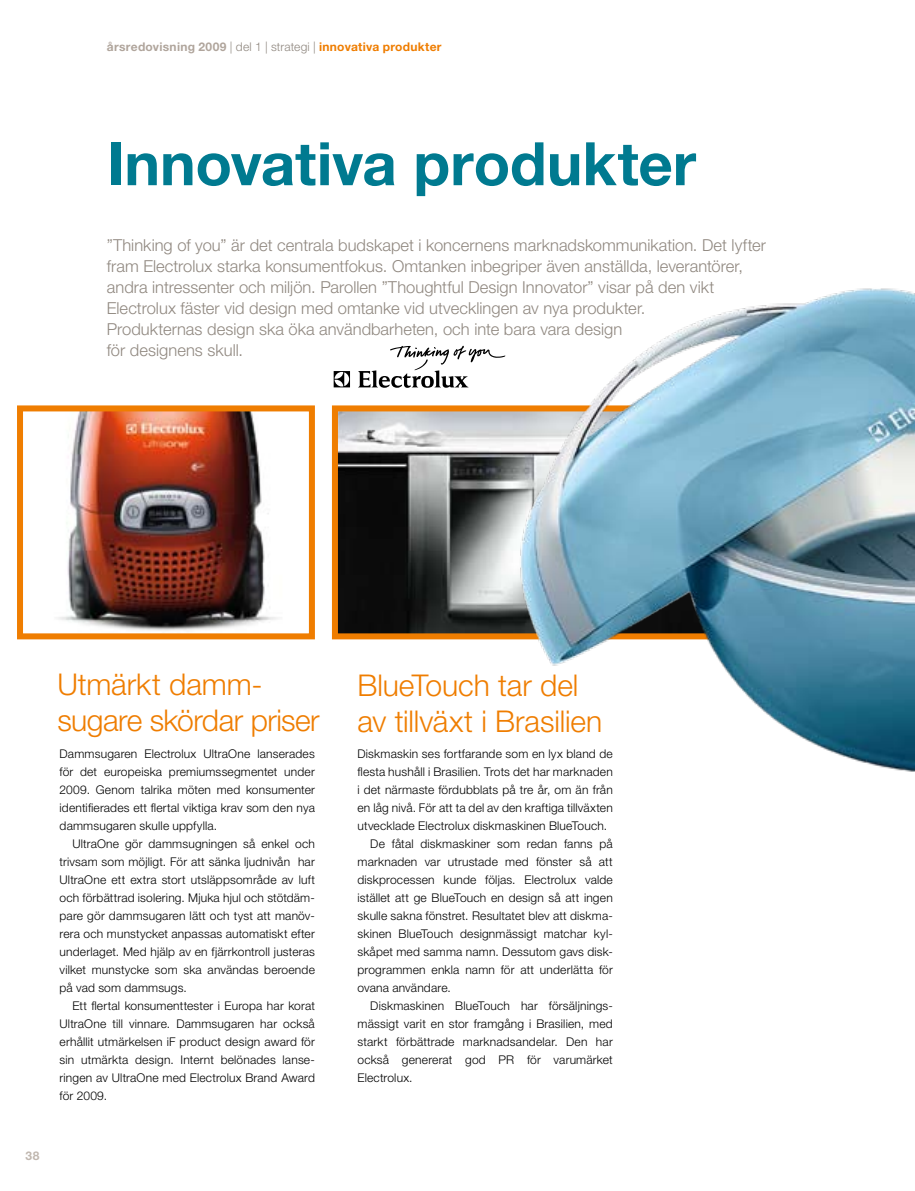
<style>
.page{position:relative;width:915px;height:1191px;background:#fff}
.page>*{position:absolute;margin:0;border:0;box-sizing:border-box;transform-origin:0 0}
.t1{font:700 60px "Helvetica Neue LT Std";letter-spacing:-.005em;color:#007a90}
.t2{font:300 30px/36px "Helvetica Neue LT Std";letter-spacing:-.005em;color:#ef7d00}
.t3{font:300 16.5px/21px "Helvetica Neue LT Std";color:#908880}
.t4{font:300 12px/18px "Helvetica Neue LT Std";letter-spacing:.015em;color:#000;text-align:justify}
.t5{font:700 12px "Helvetica Neue LT Std";letter-spacing:.025em;color:#ef7d00}
.t6{font:700 12px "Helvetica Neue LT Std";color:#c0b7af}
.s1{color:#b0a59c}
.s2{font-weight:300;color:#908880}
</style>
<div class="page">
<img style="left:339px;top:412px;width:146px;height:220px">
<div style="left:332px;top:405px;width:461px;height:234px;border:6px solid #ef7d00"></div>
<img style="left:58px;top:412px;width:220px;height:219px">
<div style="left:17px;top:405px;width:298px;height:234px;border:6px solid #ef7d00"></div>
<img style="left:485px;top:288px;width:429px;height:484px">
<svg style="left:333px;top:371px;width:17px;height:16px"></svg>
<svg style="left:358px;top:346px;width:147px;height:42px"></svg>
<p class="t5" style="left:107px;top:39px;width:336px"><span class="s1">årsredovisning 2009</span> <span class="s2">| del 1 | strategi |</span> innovativa produkter</p>
<h1 class="t1" style="left:107px;top:127px;width:590px">Innovativa produkter</h1>
<p class="t3" style="left:107px;top:234px;width:660px">”Thinking of you” är det centrala budskapet i koncernens marknadskommunikation. Det lyfter fram Electrolux starka konsumentfokus. Omtanken inbegriper även anställda, leverantörer, andra intressenter och miljön. Parollen ”Thoughtful Design Innovator” visar på den vikt Electrolux fäster vid design med omtanke vid utvecklingen av nya produkter.<br>Produkternas design ska öka användbarheten, och inte bara vara design<br>för designens skull.</p>
<h2 class="t2" style="left:57px;top:666px;width:264px">Utmärkt damm&shy;sugare skördar priser</h2>
<p class="t4" style="left:60px;top:744px;width:257px">Dammsugaren Electrolux UltraOne lanserades för det europeiska premiumssegmentet under 2009. Genom talrika möten med konsumenter identifierades ett flertal viktiga krav som den nya dammsugaren skulle uppfylla.</p>
<p class="t4" style="left:60px;top:834px;width:257px;text-indent:13px">UltraOne gör dammsugningen så enkel och trivsam som möjligt. För att sänka ljudnivån har UltraOne ett extra stort utsläppsområde av luft och förbättrad isolering. Mjuka hjul och stötdäm&shy;pare gör dammsugaren lätt och tyst att manöv&shy;rera och munstycket anpassas automatiskt efter underlaget. Med hjälp av en fjärrkontroll justeras vilket munstycke som ska användas beroende på vad som dammsugs.</p>
<p class="t4" style="left:60px;top:996px;width:257px;text-indent:13px">Ett flertal konsumenttester i Europa har korat UltraOne till vinnare. Dammsugaren har också erhållit utmärkelsen iF product design award för sin utmärkta design. Internt belönades lanse&shy;ringen av UltraOne med Electrolux Brand Award för 2009.</p>
<p class="t6" style="left:26px;top:1148px;width:15px">38</p>
<h2 class="t2" style="left:357px;top:666px;width:246px">BlueTouch tar del av tillväxt i Brasilien</h2>
<p class="t4" style="left:357px;top:744px;width:257px">Diskmaskin ses fortfarande som en lyx bland de</p>
<p class="t4" style="left:357px;top:762px;width:257px">flesta hushåll i Brasilien. Trots det har marknaden</p>
<p class="t4" style="left:357px;top:780px;width:257px">i det närmaste fördubblats på tre år, om än från</p>
<p class="t4" style="left:357px;top:798px;width:257px">en låg nivå. För att ta del av den kraftiga tillväxten</p>
<p class="t4" style="left:357px;top:816px;width:251px">utvecklade Electrolux diskmaskinen BlueTouch.</p>
<p class="t4" style="left:370px;top:834px;width:244px">De fåtal diskmaskiner som redan fanns på</p>
<p class="t4" style="left:357px;top:852px;width:257px">marknaden var utrustade med fönster så att</p>
<p class="t4" style="left:357px;top:870px;width:257px">diskprocessen kunde följas. Electrolux valde</p>
<p class="t4" style="left:357px;top:888px;width:257px">istället att ge BlueTouch en design så att ingen</p>
<p class="t4" style="left:357px;top:906px;width:257px">skulle sakna fönstret. Resultatet blev att diskma-</p>
<p class="t4" style="left:357px;top:924px;width:257px">skinen BlueTouch designmässigt matchar kyl-</p>
<p class="t4" style="left:357px;top:942px;width:257px">skåpet med samma namn. Dessutom gavs disk-</p>
<p class="t4" style="left:357px;top:960px;width:257px">programmen enkla namn för att underlätta för</p>
<p class="t4" style="left:357px;top:978px;width:95px">ovana användare.</p>
<p class="t4" style="left:370px;top:996px;width:244px">Diskmaskinen BlueTouch har försäljnings-</p>
<p class="t4" style="left:357px;top:1014px;width:257px">mässigt varit en stor framgång i Brasilien, med</p>
<p class="t4" style="left:357px;top:1032px;width:257px">starkt förbättrade marknadsandelar. Den har</p>
<p class="t4" style="left:357px;top:1050px;width:257px">också genererat god PR för varumärket</p>
<p class="t4" style="left:357px;top:1068px;width:56px">Electrolux.</p>
</div>
